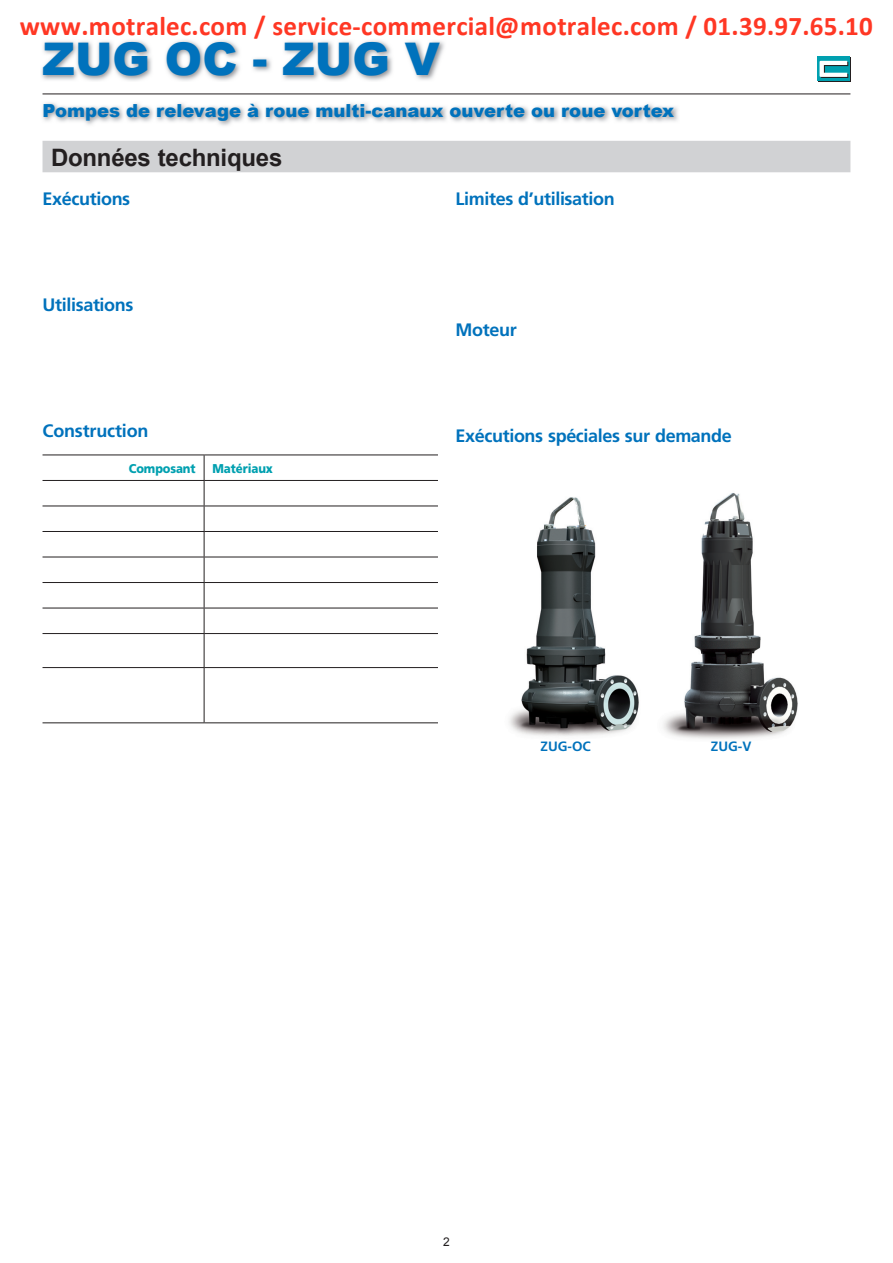
<style>
.page{position:relative;width:893px;height:1263px;background:#fff}
.page>*{position:absolute;margin:0;border:0;box-sizing:border-box;transform-origin:0 0}
.t1{font:900 45px "Arial";color:#0072bc}
.t2{font:700 27px "Calibri";color:#ff3724}
.t3{font:700 24px "Arial";letter-spacing:-.01em;color:#231f20}
.t4{font:700 18px "Frutiger";letter-spacing:-.02em;color:#0072bc}
.t5{font:900 18px "Arial";color:#0072bc}
.t6{font:700 13.5px "Frutiger";color:#0072bc}
.t7{font:900 12.75px "Frutiger";letter-spacing:-.01em;color:#00a0b0;scale:.9 1}
.t8{font:12px "Arial";color:#231f20}
</style>
<div class="page">
<svg style="left:818px;top:58px;width:32px;height:24px"></svg>
<div style="left:817px;top:57px;width:32px;height:24px;background:linear-gradient(to right,#00a0b0,#00a0b0)"></div>
<svg style="left:819px;top:61px;width:29px;height:17px"></svg>
<hr style="left:43px;top:94px;width:807px;height:1px;background:#231f20">
<img style="left:41px;top:40px;width:403px;height:41px">
<img style="left:42px;top:102px;width:636px;height:24px">
<img style="left:663px;top:493px;width:135px;height:246px">
<img style="left:509px;top:497px;width:130px;height:240px">
<div style="left:43px;top:141px;width:807px;height:31px;background:#d1d2d4"></div>
<hr style="left:43px;top:455px;width:161px;height:1px;background:#231f20">
<hr style="left:204px;top:455px;width:234px;height:1px;background:#231f20">
<hr style="left:43px;top:480px;width:161px;height:1px;background:#231f20">
<hr style="left:204px;top:480px;width:234px;height:1px;background:#231f20">
<hr style="left:43px;top:506px;width:161px;height:1px;background:#231f20">
<hr style="left:204px;top:506px;width:234px;height:1px;background:#231f20">
<hr style="left:43px;top:531px;width:161px;height:1px;background:#231f20">
<hr style="left:204px;top:531px;width:234px;height:1px;background:#231f20">
<hr style="left:43px;top:557px;width:161px;height:1px;background:#231f20">
<hr style="left:204px;top:557px;width:234px;height:1px;background:#231f20">
<hr style="left:43px;top:582px;width:161px;height:1px;background:#231f20">
<hr style="left:204px;top:582px;width:234px;height:1px;background:#231f20">
<hr style="left:43px;top:608px;width:161px;height:1px;background:#231f20">
<hr style="left:204px;top:608px;width:234px;height:1px;background:#231f20">
<svg style="left:204px;top:455px;width:1px;height:178px"></svg>
<hr style="left:43px;top:633px;width:161px;height:1px;background:#231f20">
<hr style="left:204px;top:633px;width:234px;height:1px;background:#231f20">
<hr style="left:204px;top:634px;width:1px;height:33px;background:#231f20">
<hr style="left:43px;top:667px;width:161px;height:1px;background:#231f20">
<hr style="left:204px;top:667px;width:234px;height:1px;background:#231f20">
<hr style="left:204px;top:668px;width:1px;height:54px;background:#231f20">
<hr style="left:43px;top:722px;width:161px;height:1px;background:#231f20">
<hr style="left:204px;top:722px;width:234px;height:1px;background:#231f20">
<h2 class="t2" style="left:20px;top:15px;width:855px">www.motralec.com / service-commercial@motralec.com / 01.39.97.65.10</h2>
<h1 class="t1" style="left:43px;top:26px;width:399px">ZUG OC - ZUG V</h1>
<p class="t5" style="left:43px;top:98px;width:633px">Pompes de relevage à roue multi-canaux ouverte ou roue vortex</p>
<h3 class="t3" style="left:51px;top:142px;width:233px">Données techniques</h3>
<p class="t4" style="left:43px;top:188px;width:89px">Exécutions</p>
<p class="t4" style="left:43px;top:294px;width:93px">Utilisations</p>
<p class="t4" style="left:43px;top:420px;width:108px">Construction</p>
<p class="t7" style="left:129px;top:461px;width:76px">Composant</p>
<p class="t7" style="left:213px;top:461px;width:68px">Matériaux</p>
<p class="t4" style="left:455px;top:188px;width:161px">Limites d’utilisation</p>
<p class="t4" style="left:455px;top:319px;width:63px">Moteur</p>
<p class="t4" style="left:455px;top:425px;width:278px">Exécutions spéciales sur demande</p>
<p class="t6" style="left:541px;top:738px;width:52px">ZUG-OC</p>
<p class="t6" style="left:711px;top:738px;width:42px">ZUG-V</p>
<p class="t8" style="left:443px;top:1234px;width:8px">2</p>
</div>
